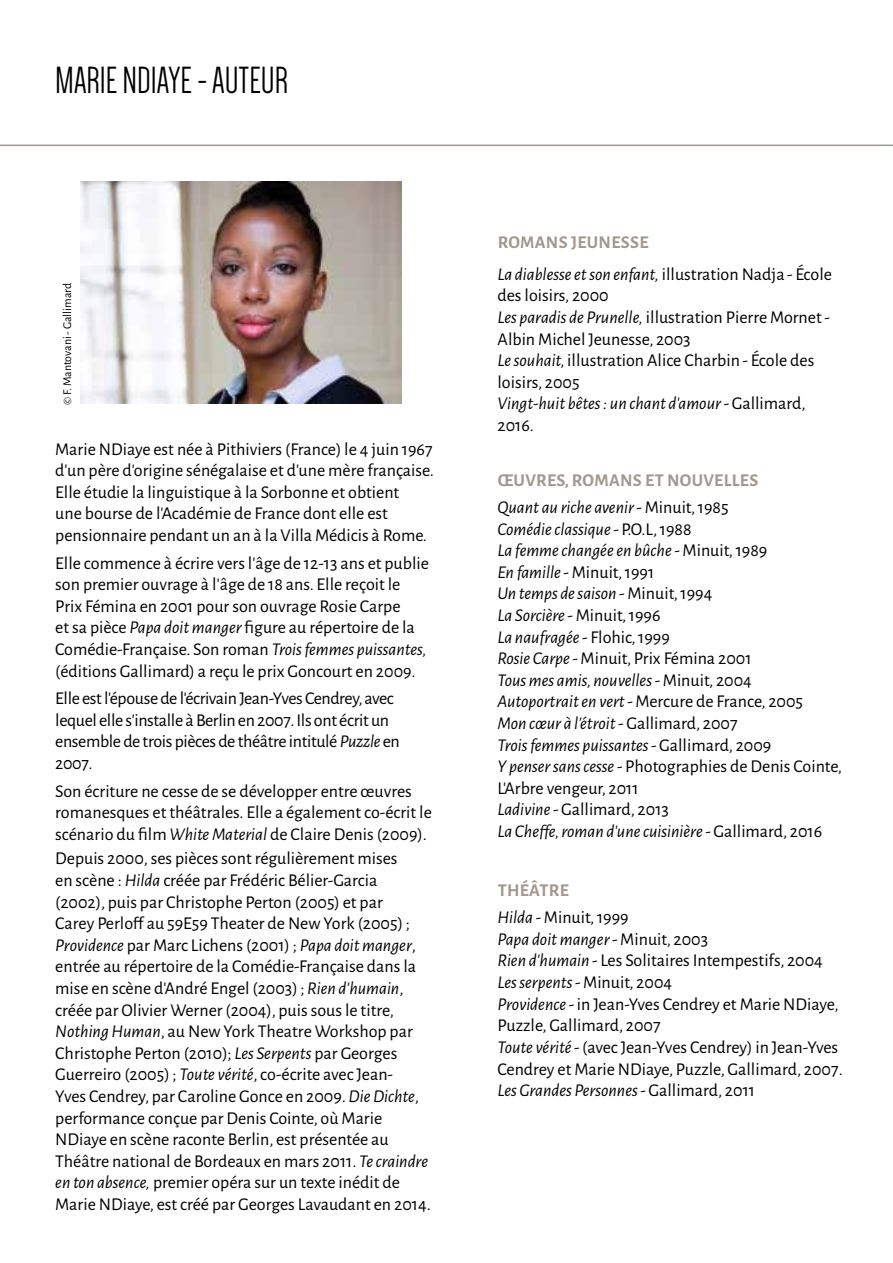
<style>
.page{position:relative;width:893px;height:1263px;background:#fff}
.page>*{position:absolute;margin:0;border:0;box-sizing:border-box;transform-origin:0 0}
.t1{font:39px "Dense";color:#000}
.t2{font:18px/21.6px "Alegreya Sans";color:#000}
.t3{font:18px/21.6px "Alegreya Sans";letter-spacing:-.02em;color:#000}
.t4{font:italic 18px/31.5px "Alegreya Sans";color:#000}
.t5{font:700 18px/27.2px "Alegreya Sans";letter-spacing:.015em;color:#a2988e}
.t6{font:12px "Alegreya Sans";color:#000}
.s1{font-style:italic}
.s2{font-weight:700;font-style:normal;color:#a2988e}
.s3{font-style:normal}
.s4{font-weight:400;font-style:italic;color:#000}
.s5{font-weight:400;color:#000}
.s6{font-weight:700;color:#a2988e}
</style>
<div class="page">
<hr style="left:0;top:145px;width:893px;height:1px;background:#a2988e">
<img style="left:81px;top:181px;width:321px;height:222px">
<h1 class="t1" style="left:55px;top:61px;width:234px">MARIE NDIAYE - AUTEUR</h1>
<p class="t6" style="left:59px;top:405px;width:124px;rotate:-90deg">© F. Mantovani - Gallimard</p>
<p class="t2" style="left:55px;top:437px;width:380px">Marie NDiaye est née à Pithiviers (France) le 4 juin 1967 d'un père d'origine sénégalaise et d'une mère française.<br>Elle étudie la linguistique à la Sorbonne et obtient<br>une bourse de l'Académie de France dont elle est pensionnaire pendant un an à la Villa Médicis à Rome.</p>
<p class="t2" style="left:55px;top:551px;width:375px">Elle commence à écrire vers l’âge de 12-13 ans et publie son premier ouvrage à l’âge de 18 ans. Elle reçoit le Prix Fémina en 2001 pour son ouvrage Rosie Carpe<br>et sa pièce <span class="s1">Papa doit manger</span> figure au répertoire de la Comédie-Française. Son roman <span class="s1">Trois femmes puissantes, </span>(éditions Gallimard) a reçu le prix Goncourt en 2009.</p>
<p class="t3" style="left:55px;top:687px;width:346px">Elle est l’épouse de l’écrivain Jean-Yves Cendrey, avec lequel elle s’installe à Berlin en 2007. Ils ont écrit un ensemble de trois pièces de théâtre intitulé <span class="s1">Puzzle</span> en 2007.</p>
<p class="t2" style="left:55px;top:779px;width:378px">Son écriture ne cesse de se développer entre œuvres romanesques et théâtrales. Elle a également co-écrit le scénario du film <span class="s1">White Material</span> de Claire Denis (2009).</p>
<p class="t2" style="left:55px;top:847px;width:377px">Depuis 2000, ses pièces sont régulièrement mises<br>en scène : <span class="s1">Hilda</span> créée par Frédéric Bélier-Garcia (2002), puis par Christophe Perton (2005) et par<br>Carey Perloff au 59E59 Theater de New York (2005) ; <span class="s1">Providence</span> par Marc Lichens (2001) ; <span class="s1">Papa doit manger</span>, entrée au répertoire de la Comédie-Française dans la mise en scène d’André Engel (2003) ; <span class="s1">Rien d’humain</span>, créée par Olivier Werner (2004), puis sous le titre, <span class="s1">Nothing Human</span>, au New York Theatre Workshop par Christophe Perton (2010); <span class="s1">Les Serpents</span> par Georges Guerreiro (2005) ; <span class="s1">Toute vérité</span>, co-écrite avec Jean-<br>Yves Cendrey, par Caroline Gonce en 2009. <span class="s1">Die Dichte</span>, performance conçue par Denis Cointe, où Marie NDiaye en scène raconte Berlin, est présentée au Théâtre national de Bordeaux en mars 2011. <span class="s1">Te craindre en ton absence,</span> premier opéra sur un texte inédit de Marie NDiaye, est créé par Georges Lavaudant en 2014.</p>
<p class="t4" style="left:497px;top:226px;width:336px"><span class="s2">ROMANS JEUNESSE<br></span>La diablesse et son enfant, <span class="s3">illustration Nadja - École</span></p>
<p class="t2" style="left:497px;top:284px;width:334px">des loisirs, 2000<br><span class="s1">Les paradis de Prunelle,</span> illustration Pierre Mornet -<br>Albin Michel Jeunesse, 2003<br><span class="s1">Le souhait,</span> illustration Alice Charbin - École des loisirs, 2005<br><span class="s1">Vingt-huit bêtes : un chant d’amour</span> - Gallimard,<br>2016.</p>
<p class="t5" style="left:497px;top:465px;width:262px">ŒUVRES, ROMANS ET NOUVELLES<br><span class="s4">Quant au riche avenir</span> <span class="s5">- Minuit, 1985</span></p>
<p class="t2" style="left:497px;top:517px;width:346px"><span class="s1">Comédie classique</span> - P.O.L, 1988<br><span class="s1">La femme changée en bûche</span> - Minuit, 1989<br><span class="s1">En famille</span> - Minuit, 1991<br><span class="s1">Un temps de saison</span> - Minuit, 1994<br><span class="s1">La Sorcière</span> - Minuit, 1996<br><span class="s1">La naufragée</span> - Flohic, 1999<br><span class="s1">Rosie Carpe</span> - Minuit, Prix Fémina 2001<br><span class="s1">Tous mes amis, nouvelles</span> - Minuit, 2004<br><span class="s1">Autoportrait en vert</span> - Mercure de France, 2005<br><span class="s1">Mon cœur à l'étroit</span> - Gallimard, 2007<br><span class="s1">Trois femmes puissantes</span> - Gallimard, 2009<br><span class="s1">Y penser sans cesse</span> - Photographies de Denis Cointe, L'Arbre vengeur, 2011<br><span class="s1">Ladivine</span> - Gallimard, 2013<br><span class="s1">La Cheffe, roman d’une cuisinière</span> - Gallimard, 2016</p>
<p class="t2" style="left:497px;top:876px;width:133px;line-height:27.2px"><span class="s6">THÉÂTRE<br></span><span class="s1">Hilda</span> - Minuit, 1999</p>
<p class="t2" style="left:497px;top:927px;width:347px"><span class="s1">Papa doit manger</span> - Minuit, 2003<br><span class="s1">Rien d'humain</span> - Les Solitaires Intempestifs, 2004<br><span class="s1">Les serpents</span> - Minuit, 2004<br><span class="s1">Providence</span> - in Jean-Yves Cendrey et Marie NDiaye, Puzzle, Gallimard, 2007<br><span class="s1">Toute vérité</span> - (avec Jean-Yves Cendrey) in Jean-Yves Cendrey et Marie NDiaye, Puzzle, Gallimard, 2007.<br><span class="s1">Les Grandes Personnes</span> - Gallimard, 2011</p>
</div>
